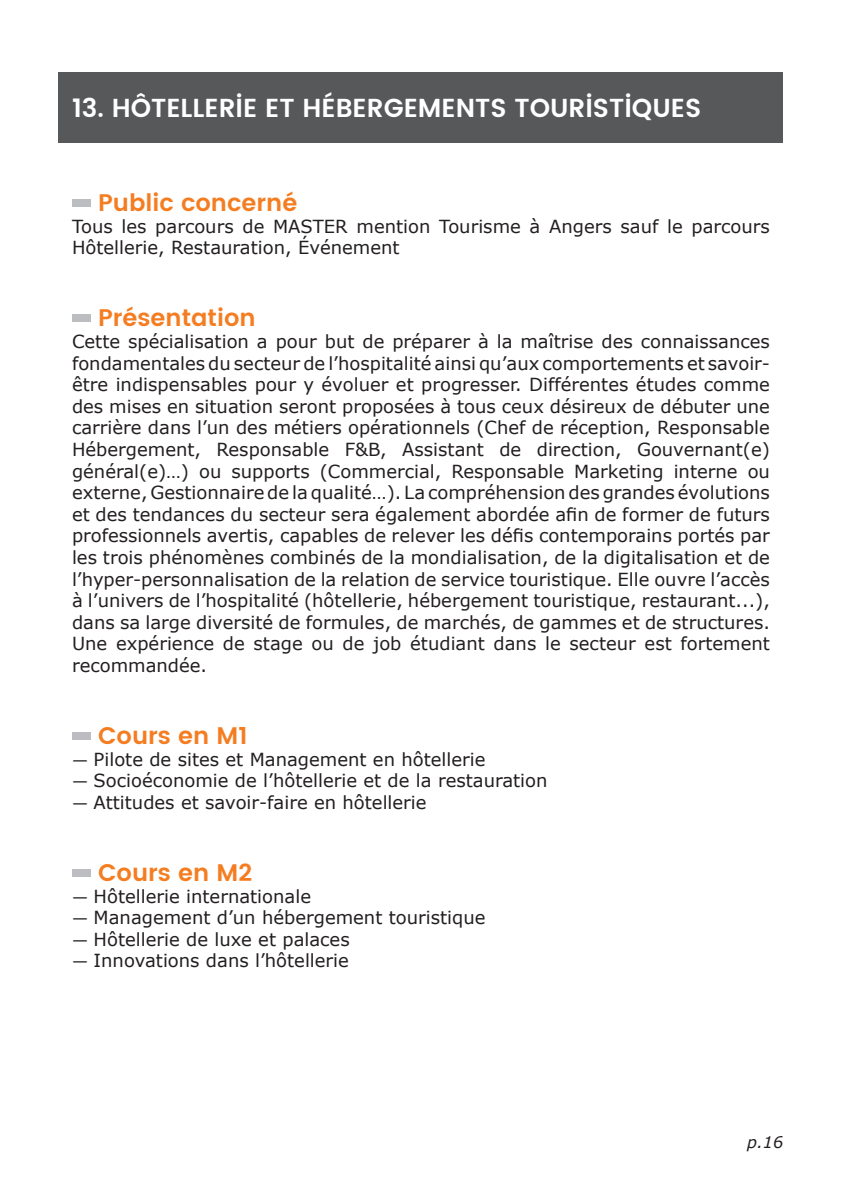
<style>
.page{position:relative;width:842px;height:1191px;background:#fff}
.page>*{position:absolute;margin:0;border:0;box-sizing:border-box;transform-origin:0 0}
.t1{font:700 26px "UA Poppins Titre";color:#fff}
.t2{font:700 24px "UA Poppins Texte";color:#f47d21}
.t3{font:18px/21.6px "Verdana";color:#231f20}
.t4{font:italic 16px "Verdana";color:#231f20}
.s1{font-size:16px}
</style>
<div class="page">
<div style="left:59px;top:72px;width:724px;height:71px;background:#57585a"></div>
<div style="left:72px;top:199px;width:19px;height:8px;background:#bcbdc0"></div>
<div style="left:72px;top:314px;width:19px;height:8px;background:#bcbdc0"></div>
<div style="left:72px;top:732px;width:19px;height:7px;background:#bcbdc0"></div>
<div style="left:72px;top:869px;width:19px;height:7px;background:#bcbdc0"></div>
<p class="t1" style="left:72px;top:92px;width:631px">13. HÔTELLERIE ET HÉBERGEMENTS TOURISTIQUES</p>
<p class="t2" style="left:98px;top:185px;width:201px">Public concerné</p>
<p class="t3" style="left:72px;top:216px;width:699px">Tous les parcours de MASTER mention Tourisme à Angers sauf le parcours<br>Hôtellerie, Restauration, Événement</p>
<p class="t2" style="left:98px;top:300px;width:159px">Présentation</p>
<p class="t3" style="left:72px;top:331px;width:699px;text-align:justify">Cette spécialisation a pour but de préparer à la maîtrise des connaissances fondamentales du secteur de l’hospitalité ainsi qu’aux comportements et savoir&shy;être indispensables pour y évoluer et progresser. Différentes études comme des mises en situation seront proposées à tous ceux désireux de débuter une carrière dans l’un des métiers opérationnels (Chef de réception, Responsable Hébergement, Responsable F&amp;B, Assistant de direction, Gouvernant(e) général(e)…) ou supports (Commercial, Responsable Marketing interne ou externe, Gestionnaire de la qualité…). La compréhension des grandes évolutions et des tendances du secteur sera également abordée afin de former de futurs professionnels avertis, capables de relever les défis contemporains portés par les trois phénomènes combinés de la mondialisation, de la digitalisation et de l’hyper-personnalisation de la relation de service touristique. Elle ouvre l’accès à l’univers de l’hospitalité (hôtellerie, hébergement touristique, restaurant...), dans sa large diversité de formules, de marchés, de gammes et de structures.<br>Une expérience de stage ou de job étudiant dans le secteur est fortement recommandée.</p>
<p class="t2" style="left:98px;top:717px;width:151px">Cours en M1</p>
<p class="t3" style="left:72px;top:748px;width:415px"><span class="s1">—</span> Pilote de sites et Management en hôtellerie</p>
<p class="t3" style="left:72px;top:770px;width:477px"><span class="s1">—</span> Socioéconomie de l’hôtellerie et de la restauration</p>
<p class="t3" style="left:72px;top:792px;width:356px"><span class="s1">—</span> Attitudes et savoir-faire en hôtellerie</p>
<p class="t2" style="left:98px;top:854px;width:155px">Cours en M2</p>
<p class="t3" style="left:72px;top:885px;width:241px"><span class="s1">—</span> Hôtellerie internationale</p>
<p class="t3" style="left:72px;top:907px;width:415px"><span class="s1">—</span> Management d’un hébergement touristique</p>
<p class="t3" style="left:72px;top:928px;width:279px"><span class="s1">—</span> Hôtellerie de luxe et palaces</p>
<p class="t3" style="left:72px;top:950px;width:278px"><span class="s1">—</span> Innovations dans l’hôtellerie</p>
<p class="t4" style="left:747px;top:1132px;width:38px">p.16</p>
</div>
